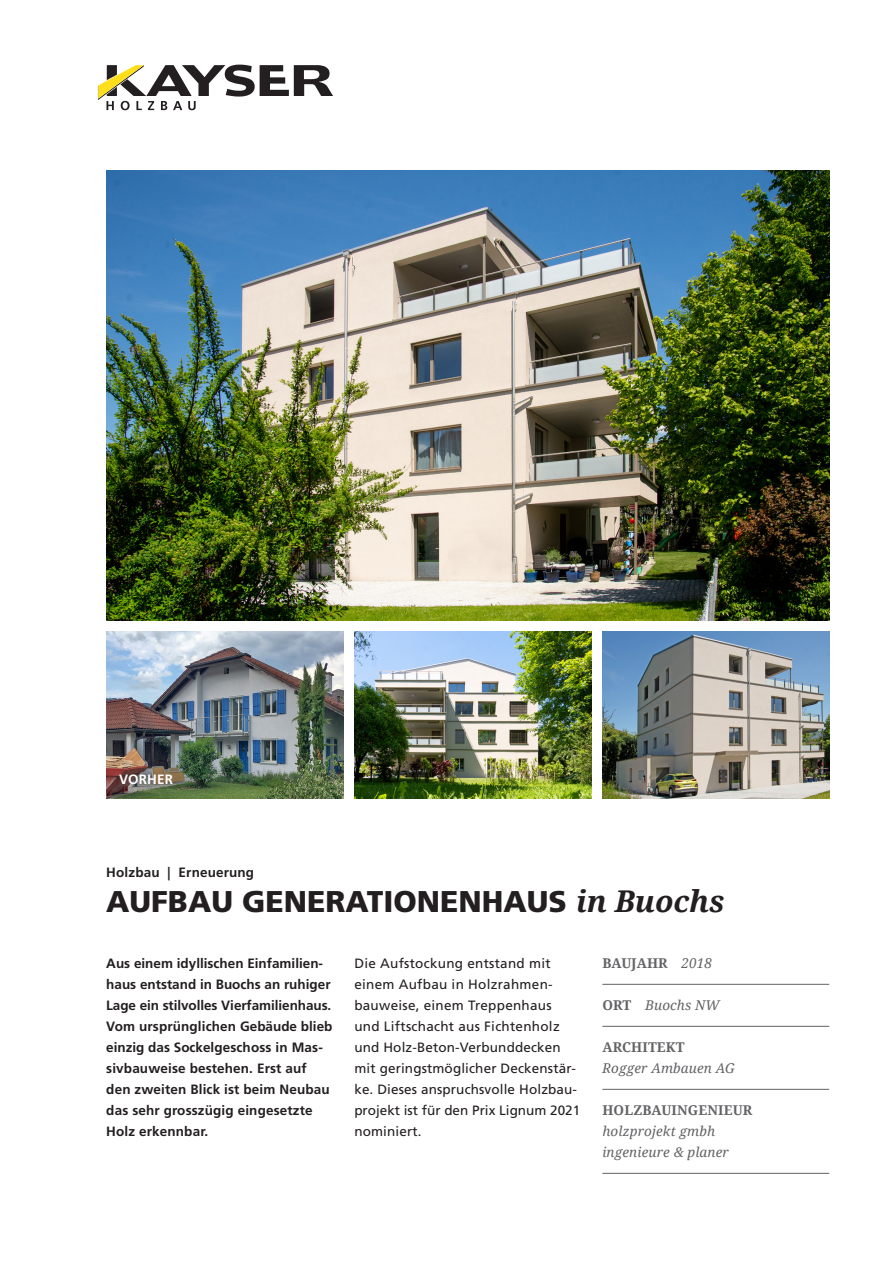
<style>
.page{position:relative;width:893px;height:1263px;background:#fff}
.page>*{position:absolute;margin:0;border:0;box-sizing:border-box;transform-origin:0 0}
.t1{font:900 30px "Frutiger LT Std";color:#231f20}
.t2{font:700 13.5px/21px "Frutiger LT Std";letter-spacing:.01em;color:#231f20}
.t3{font:13.5px/21px "Frutiger LT Std";letter-spacing:.01em;color:#231f20}
.t4{font:italic 13.5px/21px "Droid Serif";letter-spacing:.01em;color:#636366}
.t5{font:700 13.5px "Droid Serif";letter-spacing:.01em;color:#636366}
.t6{font:700 13.5px "Frutiger LT Std";letter-spacing:.01em;color:#fff}
.s1{font-family:"Droid Serif";font-weight:700;font-style:italic}
.s2{font-weight:400;font-style:italic}
.s3{font-weight:700;font-style:normal}
</style>
<div class="page">
<img style="left:602px;top:631px;width:227px;height:168px">
<img style="left:354px;top:631px;width:238px;height:168px">
<img style="left:106px;top:631px;width:238px;height:168px">
<img style="left:106px;top:170px;width:723px;height:451px">
<svg style="left:98px;top:65px;width:235px;height:45px"></svg>
<hr style="left:602px;top:984px;width:227px;height:1px;background:#636366">
<hr style="left:602px;top:1026px;width:227px;height:1px;background:#636366">
<hr style="left:602px;top:1089px;width:227px;height:1px;background:#636366">
<hr style="left:602px;top:1173px;width:227px;height:1px;background:#636366">
<p class="t6" style="left:119px;top:771px;width:55px">VORHER</p>
<p class="t2" style="left:106px;top:861px;width:149px">Holzbau | Erneuerung</p>
<h1 class="t1" style="left:106px;top:883px;width:620px">AUFBAU GENERATIONENHAUS <span class="s1">in Buochs</span></h1>
<p class="t2" style="left:106px;top:953px;width:228px">Aus einem idyllischen Einfamilien&shy;haus entstand in Buochs an ruhiger<br>Lage ein stilvolles Vierfamilienhaus.<br>Vom ursprünglichen Gebäude blieb einzig das Sockelgeschoss in Mas&shy;sivbauweise bestehen. Erst auf den zweiten Blick ist beim Neubau das sehr grosszügig eingesetzte<br>Holz erkennbar.</p>
<p class="t3" style="left:354px;top:953px;width:227px">Die Aufstockung entstand mit einem Aufbau in Holzrahmen&shy;bauweise, einem Treppenhaus und Liftschacht aus Fichtenholz und Holz-Beton-Verbunddecken mit geringstmöglicher Deckenstär&shy;ke. Dieses anspruchsvolle Holzbau&shy;projekt ist für den Prix Lignum 2021 nominiert.</p>
<p class="t5" style="left:602px;top:956px;width:111px">BAUJAHR <span class="s2">2018</span></p>
<p class="t4" style="left:602px;top:994px;width:119px"><span class="s3">ORT</span> Buochs NW</p>
<p class="t5" style="left:602px;top:1040px;width:84px">ARCHITEKT</p>
<p class="t4" style="left:602px;top:1057px;width:134px">Rogger Ambauen AG</p>
<p class="t5" style="left:602px;top:1103px;width:152px">HOLZBAUINGENIEUR</p>
<p class="t4" style="left:602px;top:1120px;width:128px">holzprojekt gmbh ingenieure &amp; planer</p>
</div>
